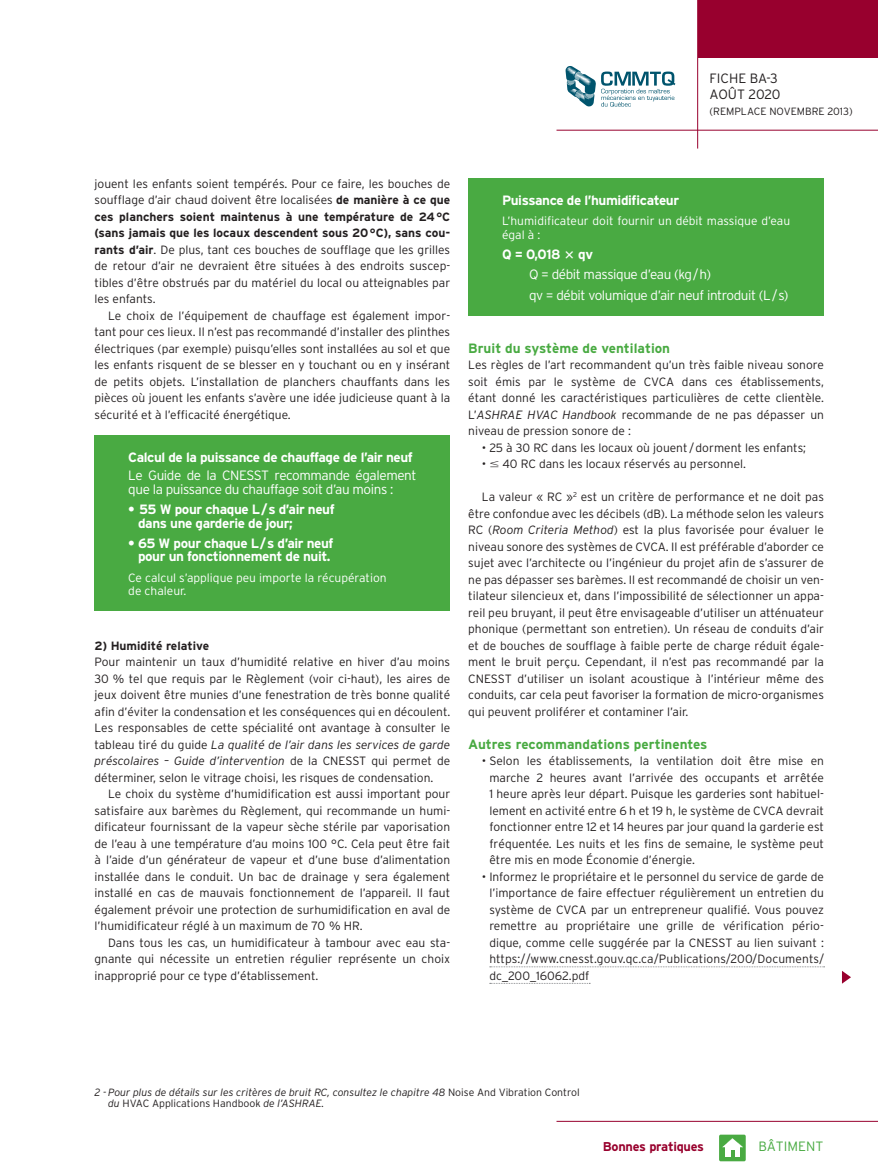
<style>
.page{position:relative;width:878px;height:1175px;background:#fff}
.page>*{position:absolute;margin:0;border:0;box-sizing:border-box;transform-origin:0 0}
.t1{font:700 13.5px/13.5px "Interstate";letter-spacing:-.03em;color:#fff}
.t2{font:300 13.5px/13.5px "Interstate";letter-spacing:-.03em;color:#fff}
.t3{font:700 13.5px "Interstate";color:#49aa42}
.t4{font:300 13.5px/16px "Interstate";color:#231f20}
.t5{font:300 13.5px "Interstate";color:#49aa42}
.t6{font:700 12.75px "Interstate";letter-spacing:-.02em;color:#98002d}
.t7{font:300 12px/16.5px "Interstate";color:#231f20;text-align:justify}
.t8{font:300 12px/13.5px "Interstate";color:#fff}
.t9{font:700 12px "Interstate";color:#231f20}
.t10{font:italic 300 10.5px/11.2px "Interstate";color:#231f20}
.t11{font:300 10.5px "Interstate";color:#231f20}
.s1{font-weight:700}
.s2{font-style:italic}
.s3{font-style:normal}
</style>
<div class="page">
<hr style="left:556px;top:1120px;width:322px;height:1px;background:#98002e">
<hr style="left:556px;top:130px;width:322px;height:1px;background:#98002e">
<div style="left:698px;top:0;width:180px;height:57px;background:#98002e"></div>
<hr style="left:697px;top:0;width:1px;height:148px;background:#98002e">
<div style="left:719px;top:1134px;width:26px;height:27px;background:#49aa42;border-radius:2px"></div>
<svg style="left:722px;top:1138px;width:20px;height:19px"></svg>
<div style="left:94px;top:435px;width:356px;height:175px;background:#49aa42"></div>
<svg style="left:489px;top:966px;width:335px;height:1px"></svg>
<svg style="left:489px;top:983px;width:101px;height:1px"></svg>
<div style="left:468px;top:178px;width:356px;height:138px;background:#49aa42"></div>
<svg style="left:565px;top:66px;width:110px;height:41px"></svg>
<svg style="left:842px;top:971px;width:9px;height:12px"></svg>
<p class="t4" style="left:709px;top:70px;width:72px">FICHE BA-3<br>AOÛT 2020</p>
<p class="t11" style="left:709px;top:105px;width:145px">(REMPLACE NOVEMBRE 2013)</p>
<p class="t7" style="left:94px;top:175px;width:357px">jouent les enfants soient tempérés. Pour ce faire, les bouches de soufflage d’air chaud doivent être localisées <span class="s1">de manière à ce que ces planchers soient maintenus à une température de 24°C (sans jamais que les locaux descendent sous 20°C), sans cou&shy;rants d’air</span>. De plus, tant ces bouches de soufflage que les grilles de retour d’air ne devraient être situées à des endroits suscep&shy;tibles d’être obstrués par du matériel du local ou atteignables par les enfants.</p>
<p class="t7" style="left:94px;top:307px;width:357px;text-indent:14px">Le choix de l’équipement de chauffage est également impor&shy;tant pour ces lieux. Il n’est pas recommandé d’installer des plinthes électriques (par exemple) puisqu’elles sont installées au sol et que les enfants risquent de se blesser en y touchant ou en y insérant de petits objets. L’installation de planchers chauffants dans les pièces où jouent les enfants s’avère une idée judicieuse quant à la sécurité et à l’efficacité énergétique.</p>
<p class="t1" style="left:128px;top:450px;width:286px">Calcul de la puissance de chauffage de l’air neuf</p>
<p class="t2" style="left:128px;top:469px;width:290px">Le Guide de la CNESST recommande également que la puissance du chauffage soit d’au moins :</p>
<p class="t1" style="left:138px;top:502px;width:198px;text-indent:-10px">• 55 W pour chaque L/s d’air neuf dans une garderie de jour;</p>
<p class="t1" style="left:128px;top:536px;width:207px;text-align:center">• 65 W pour chaque L/s d’air neuf pour un fonctionnement de nuit.</p>
<p class="t8" style="left:128px;top:570px;width:260px">Ce calcul s’applique peu importe la récupération de chaleur.</p>
<p class="t9" style="left:94px;top:639px;width:116px">2) Humidité relative</p>
<p class="t7" style="left:94px;top:653px;width:357px">Pour maintenir un taux d’humidité relative en hiver d’au moins 30 % tel que requis par le Règlement (voir ci-haut), les aires de jeux doivent être munies d’une fenestration de très bonne qualité afin d’éviter la condensation et les conséquences qui en découlent.<br>Les responsables de cette spécialité ont avantage à consulter le tableau tiré du guide <span class="s2">La qualité de l’air dans les services de garde préscolaires – Guide d’intervention</span> de la CNESST qui permet de déterminer, selon le vitrage choisi, les risques de condensation.</p>
<p class="t7" style="left:94px;top:785px;width:357px;text-indent:14px">Le choix du système d’humidification est aussi important pour satisfaire aux barèmes du Règlement, qui recommande un humi&shy;dificateur fournissant de la vapeur sèche stérile par vaporisation de l’eau à une température d’au moins 100 °C. Cela peut être fait à l’aide d’un générateur de vapeur et d’une buse d’alimentation installée dans le conduit. Un bac de drainage y sera également installé en cas de mauvais fonctionnement de l’appareil. Il faut également prévoir une protection de surhumidification en aval de l’humidificateur réglé à un maximum de 70 % HR.</p>
<p class="t7" style="left:94px;top:934px;width:357px;text-indent:14px">Dans tous les cas, un humidificateur à tambour avec eau sta&shy;gnante qui nécessite un entretien régulier représente un choix inapproprié pour ce type d’établissement.</p>
<p class="t1" style="left:502px;top:194px;width:179px">Puissance de l’humidificateur</p>
<p class="t8" style="left:502px;top:214px;width:289px">L’humidificateur doit fournir un débit massique d’eau égal à :</p>
<p class="t1" style="left:502px;top:248px;width:60px">Q = 0,018</p>
<p class="t1" style="left:578px;top:248px;width:16px">qv</p>
<p class="t2" style="left:529px;top:264px;width:261px;line-height:20.2px">Q = débit massique d’eau (kg/h)<br>qv = débit volumique d’air neuf introduit (L/s)</p>
<p class="t3" style="left:468px;top:340px;width:203px">Bruit du système de ventilation</p>
<p class="t7" style="left:468px;top:356px;width:357px">Les règles de l’art recommandent qu’un très faible niveau sonore soit émis par le système de CVCA dans ces établissements, étant donné les caractéristiques particulières de cette clientèle.<br>L’<span class="s2">ASHRAE HVAC Handbook</span> recommande de ne pas dépasser un niveau de pression sonore de :</p>
<p class="t7" style="left:482px;top:439px;width:326px">• 25 à 30 RC dans les locaux où jouent /dorment les enfants;</p>
<p class="t7" style="left:482px;top:455px;width:266px">• 40 RC dans les locaux réservés au personnel.</p>
<p class="t7" style="left:468px;top:488px;width:357px;text-indent:14px">La valeur « RC »<sup>2</sup> est un critère de performance et ne doit pas être confondue avec les décibels (dB). La méthode selon les valeurs RC (<span class="s2">Room Criteria Method</span>) est la plus favorisée pour évaluer le niveau sonore des systèmes de CVCA. Il est préférable d’aborder ce sujet avec l’architecte ou l’ingénieur du projet afin de s’assurer de ne pas dépasser ses barèmes. Il est recommandé de choisir un ven&shy;tilateur silencieux et, dans l’impossibilité de sélectionner un appa&shy;reil peu bruyant, il peut être envisageable d’utiliser un atténuateur phonique (permettant son entretien). Un réseau de conduits d’air et de bouches de soufflage à faible perte de charge réduit égale&shy;ment le bruit perçu. Cependant, il n’est pas recommandé par la CNESST d’utiliser un isolant acoustique à l’intérieur même des conduits, car cela peut favoriser la formation de micro-organismes qui peuvent proliférer et contaminer l’air.</p>
<p class="t3" style="left:468px;top:736px;width:241px">Autres recommandations pertinentes</p>
<p class="t7" style="left:489px;top:752px;width:336px;text-indent:-8px">• Selon les établissements, la ventilation doit être mise en marche 2 heures avant l’arrivée des occupants et arrêtée 1 heure après leur départ. Puisque les garderies sont habituel&shy;lement en activité entre 6 h et 19 h, le système de CVCA devrait fonctionner entre 12 et 14 heures par jour quand la garderie est fréquentée. Les nuits et les fins de semaine, le système peut être mis en mode Économie d’énergie.</p>
<p class="t7" style="left:489px;top:868px;width:336px;text-indent:-8px">• Informez le propriétaire et le personnel du service de garde de l’importance de faire effectuer régulièrement un entretien du système de CVCA par un entrepreneur qualifié. Vous pouvez remettre au propriétaire une grille de vérification pério&shy;dique, comme celle suggérée par la CNESST au lien suivant : https://www.cnesst.gouv.qc.ca/Publications/200/Documents/ dc_200_16062.pdf</p>
<p class="t10" style="left:108px;top:1086px;width:473px;text-indent:-14px">2 -Pour plus de détails sur les critères de bruit RC, consultez le chapitre 48 <span class="s3">Noise And Vibration Control </span>du <span class="s3">HVAC Applications Handbook</span> de l’ASHRAE.</p>
<p class="t6" style="left:603px;top:1139px;width:103px">Bonnes pratiques</p>
<p class="t5" style="left:758px;top:1139px;width:67px">BÂTIMENT</p>
</div>
